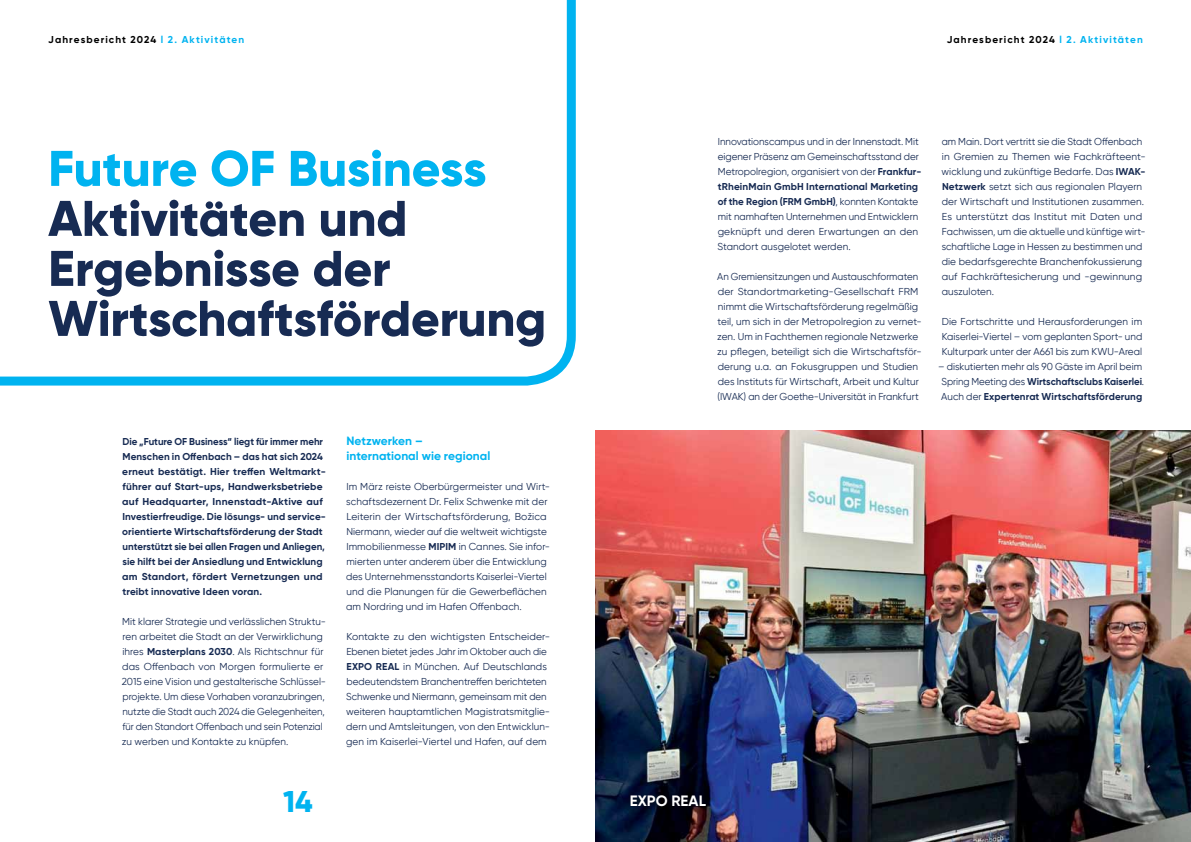
<style>
.page{position:relative;width:1191px;height:842px;background:#fff}
.page>*{position:absolute;margin:0;border:0;box-sizing:border-box;transform-origin:0 0}
.t1{font:800 50px/50px "Gilroy";letter-spacing:-.005em;color:#172b53}
.t2{font:800 50px "Gilroy";letter-spacing:-.005em;color:#00b3f0}
.t3{font:800 30px "Gilroy";color:#00b3f0}
.t4{font:700 15px "Gilroy";color:#fff}
.t5{font:700 12px/15px "Gilroy";color:#00b3f0}
.t6{font:10px/15px "Gilroy";letter-spacing:.005em;color:#172b53}
.t7{font:700 10px/15px "Gilroy";letter-spacing:.01em;color:#172b53}
.t8{font:700 10px "Gilroy";letter-spacing:.11em;color:#000}
.s1{color:#00b3f0}
.s2{font-weight:700}
</style>
<div class="page">
<svg style="left:0;top:0;width:576px;height:386px"></svg>
<img style="left:595px;top:430px;width:596px;height:412px">
<div style="left:621px;top:786px;width:93px;height:30px;background:#000;opacity:.75"></div>
<p class="t8" style="left:48px;top:33px;width:197px">Jahresbericht 2024 <span class="s1">l 2. Aktivitäten</span></p>
<p class="t8" style="left:946px;top:33px;width:197px">Jahresbericht 2024 <span class="s1">l 2. Aktivitäten</span></p>
<h1 class="t2" style="left:48px;top:137px;width:440px">Future OF Business</h1>
<h1 class="t1" style="left:48px;top:193px;width:499px">Aktivitäten und<br>Ergebnisse der<br>Wirtschaftsförderung</h1>
<p class="t7" style="left:122px;top:434px;width:205px">Die „Future OF Business“ liegt für immer mehr Menschen in Offenbach – das hat sich 2024 erneut bestätigt. Hier treffen Weltmarkt&shy;führer auf Start-ups, Handwerksbetriebe auf Headquarter, Innenstadt-Aktive auf Investierfreudige. Die lösungs- und service&shy;orientierte Wirtschaftsförderung der Stadt unterstützt sie bei allen Fragen und Anliegen, sie hilft bei der Ansiedlung und Entwicklung am Standort, fördert Vernetzungen und treibt innovative Ideen voran.</p>
<p class="t6" style="left:122px;top:614px;width:206px">Mit klarer Strategie und verlässlichen Struktu&shy;ren arbeitet die Stadt an der Verwirklichung ihres <span class="s2">Masterplans 2030</span>. Als Richtschnur für das Offenbach von Morgen formulierte er 2015 eine Vision und gestalterische Schlüssel&shy;projekte. Um diese Vorhaben voranzubringen, nutzte die Stadt auch 2024 die Gelegenheiten, für den Standort Offenbach und sein Potenzial zu werben und Kontakte zu knüpfen.</p>
<p class="t5" style="left:346px;top:433px;width:145px">Netzwerken – international wie regional</p>
<p class="t6" style="left:346px;top:479px;width:205px">Im März reiste Oberbürgermeister und Wirt&shy;schaftsdezernent Dr. Felix Schwenke mit der Leiterin der Wirtschaftsförderung, Božica Niermann, wieder auf die weltweit wichtigste Immobilienmesse <span class="s2">MIPIM</span> in Cannes. Sie infor&shy;mierten unter anderem über die Entwicklung des Unternehmensstandorts Kaiserlei-Viertel und die Planungen für die Gewerbeflächen am Nordring und im Hafen Offenbach.</p>
<p class="t6" style="left:346px;top:629px;width:206px">Kontakte zu den wichtigsten Entscheider-Ebenen bietet jedes Jahr im Oktober auch die <span class="s2">EXPO REAL</span> in München. Auf Deutschlands bedeutendstem Branchentreffen berichteten Schwenke und Niermann, gemeinsam mit den weiteren hauptamtlichen Magistratsmitglie&shy;dern und Amtsleitungen, von den Entwicklun&shy;gen im Kaiserlei-Viertel und Hafen, auf dem</p>
<p class="t6" style="left:717px;top:134px;width:205px">Innovationscampus und in der Innenstadt. Mit eigener Präsenz am Gemeinschaftsstand der Metropolregion, organisiert von der <span class="s2">Frankfur&shy;tRheinMain GmbH International Marketing of the Region (FRM GmbH)</span>, konnten Kontakte mit namhaften Unternehmen und Entwicklern geknüpft und deren Erwartungen an den Standort ausgelotet werden.</p>
<p class="t6" style="left:717px;top:269px;width:206px">An Gremiensitzungen und Austauschformaten der Standortmarketing-Gesellschaft FRM nimmt die Wirtschaftsförderung regelmäßig teil, um sich in der Metropolregion zu vernet&shy;zen. Um in Fachthemen regionale Netzwerke zu pflegen, beteiligt sich die Wirtschaftsför&shy;derung u.a. an Fokusgruppen und Studien des Instituts für Wirtschaft, Arbeit und Kultur (IWAK) an der Goethe-Universität in Frankfurt</p>
<h2 class="t3" style="left:283px;top:783px;width:31px">14</h2>
<h3 class="t4" style="left:630px;top:792px;width:78px">EXPO REAL</h3>
<p class="t6" style="left:941px;top:134px;width:205px">am Main. Dort vertritt sie die Stadt Offenbach in Gremien zu Themen wie Fachkräfteent&shy;wicklung und zukünftige Bedarfe. Das <span class="s2">IWAK-Netzwerk</span> setzt sich aus regionalen Playern der Wirtschaft und Institutionen zusammen.<br>Es unterstützt das Institut mit Daten und Fachwissen, um die aktuelle und künftige wirt&shy;schaftliche Lage in Hessen zu bestimmen und die bedarfsgerechte Branchenfokussierung auf Fachkräftesicherung und -gewinnung auszuloten.</p>
<p class="t6" style="left:941px;top:314px;width:202px;text-align:justify">Die Fortschritte und Herausforderungen im Kaiserlei-Viertel – vom geplanten Sport- und Kulturpark unter der A661 bis zum KWU-Areal</p>
<p class="t6" style="left:938px;top:359px;width:208px;text-align:center">– diskutierten mehr als 90 Gäste im April beim<br>Spring Meeting des <span class="s2">Wirtschaftsclubs Kaiserlei</span>.<br>Auch der <span class="s2">Expertenrat Wirtschaftsförderung</span></p>
</div>
